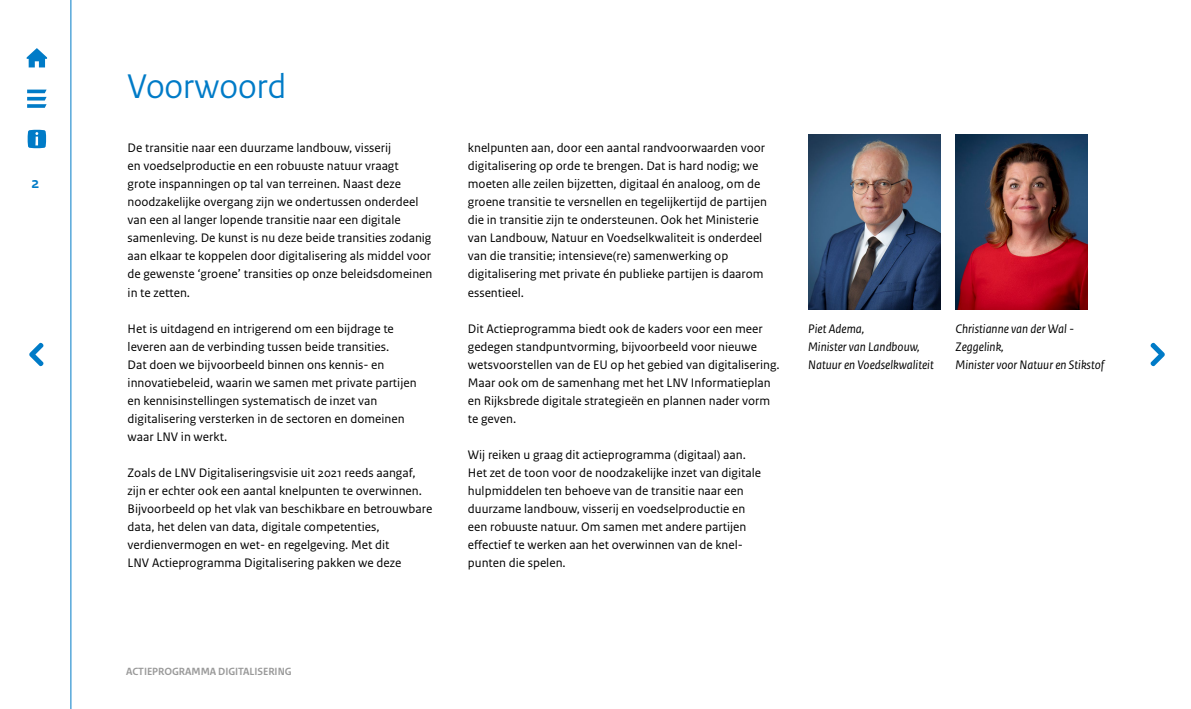
<style>
.page{position:relative;width:1191px;height:709px;background:#fff}
.page>*{position:absolute;margin:0;border:0;box-sizing:border-box;transform-origin:0 0}
.KOP_1{font:36px "Rijksoverheid Sans Heading";color:#007bc7}
.t1{font:700 16px "Rijksoverheid Sans Heading";color:#007bc7}
.BROODTEKST{font:13px/18px "Rijksoverheid Sans Text";color:#000}
.BROODTEKST-2{font:italic 13px/18px "Rijksoverheid Sans Text";color:#000}
.t2{font:700 11px "Rijksoverheid Sans Heading";color:#999}
</style>
<div class="page">
<svg style="left:27px;top:90px;width:20px;height:18px"></svg>
<svg style="left:29px;top:342px;width:15px;height:24px"></svg>
<svg style="left:28px;top:130px;width:18px;height:18px"></svg>
<svg style="left:27px;top:48px;width:20px;height:19px"></svg>
<hr style="left:71px;top:0;width:1px;height:709px;background:#007bc7">
<img style="left:808px;top:134px;width:132px;height:175px">
<img style="left:955px;top:134px;width:132px;height:175px">
<svg style="left:1150px;top:342px;width:15px;height:24px"></svg>
<p class="t1" style="left:31px;top:174px;width:9px">2</p>
<p class="KOP_1" style="left:128px;top:66px;width:160px">Voorwoord</p>
<p class="BROODTEKST" style="left:128px;top:139px;width:306px">De transitie naar een duurzame landbouw, visserij<br>en voedselproductie en een robuuste natuur vraagt<br>grote inspanningen op tal van terreinen. Naast deze noodzakelijke overgang zijn we ondertussen onderdeel van een al langer lopende transitie naar een digitale samenleving. De kunst is nu deze beide transities zodanig aan elkaar te koppelen door digitalisering als middel voor de gewenste ‘groene’ transities op onze beleidsdomeinen in te zetten.</p>
<p class="BROODTEKST" style="left:128px;top:319px;width:290px">Het is uitdagend en intrigerend om een bijdrage te leveren aan de verbinding tussen beide transities.<br>Dat doen we bijvoorbeeld binnen ons kennis- en innovatiebeleid, waarin we samen met private partijen en kennisinstellingen systematisch de inzet van digitalisering versterken in de sectoren en domeinen waar LNV in werkt.</p>
<p class="BROODTEKST" style="left:128px;top:463px;width:306px">Zoals de LNV Digitaliseringsvisie uit 2021 reeds aangaf, zijn er echter ook een aantal knelpunten te overwinnen.<br>Bijvoorbeeld op het vlak van beschikbare en betrouwbare data, het delen van data, digitale competenties, verdienvermogen en wet- en regelgeving. Met dit<br>LNV Actieprogramma Digitalisering pakken we deze</p>
<p class="BROODTEKST" style="left:468px;top:139px;width:301px">knelpunten aan, door een aantal randvoorwaarden voor digitalisering op orde te brengen. Dat is hard nodig; we moeten alle zeilen bijzetten, digitaal én analoog, om de groene transitie te versnellen en tegelijkertijd de partijen die in transitie zijn te ondersteunen. Ook het Ministerie van Landbouw, Natuur en Voedselkwaliteit is onderdeel van die transitie; intensieve(re) samenwerking op digitalisering met private én publieke partijen is daarom essentieel.</p>
<p class="BROODTEKST" style="left:468px;top:319px;width:313px">Dit Actieprogramma biedt ook de kaders voor een meer gedegen standpuntvorming, bijvoorbeeld voor nieuwe wetsvoorstellen van de EU op het gebied van digitalisering.<br>Maar ook om de samenhang met het LNV Informatieplan en Rijksbrede digitale strategieën en plannen nader vorm te geven.</p>
<p class="BROODTEKST" style="left:468px;top:445px;width:295px">Wij reiken u graag dit actieprogramma (digitaal) aan.<br>Het zet de toon voor de noodzakelijke inzet van digitale hulpmiddelen ten behoeve van de transitie naar een duurzame landbouw, visserij en voedselproductie en een robuuste natuur. Om samen met andere partijen effectief te werken aan het overwinnen van de knel&shy;punten die spelen.</p>
<p class="BROODTEKST-2" style="left:808px;top:319px;width:127px">Piet Adema,<br>Minister van Landbouw,<br>Natuur en Voedselkwaliteit</p>
<p class="BROODTEKST-2" style="left:955px;top:319px;width:120px">Christianne van der Wal -<br>Zeggelink,</p>
<p class="BROODTEKST-2" style="left:955px;top:355px;width:150px">Minister voor Natuur en Stikstof</p>
<p class="t2" style="left:126px;top:665px;width:167px">ACTIEPROGRAMMA DIGITALISERING</p>
</div>
